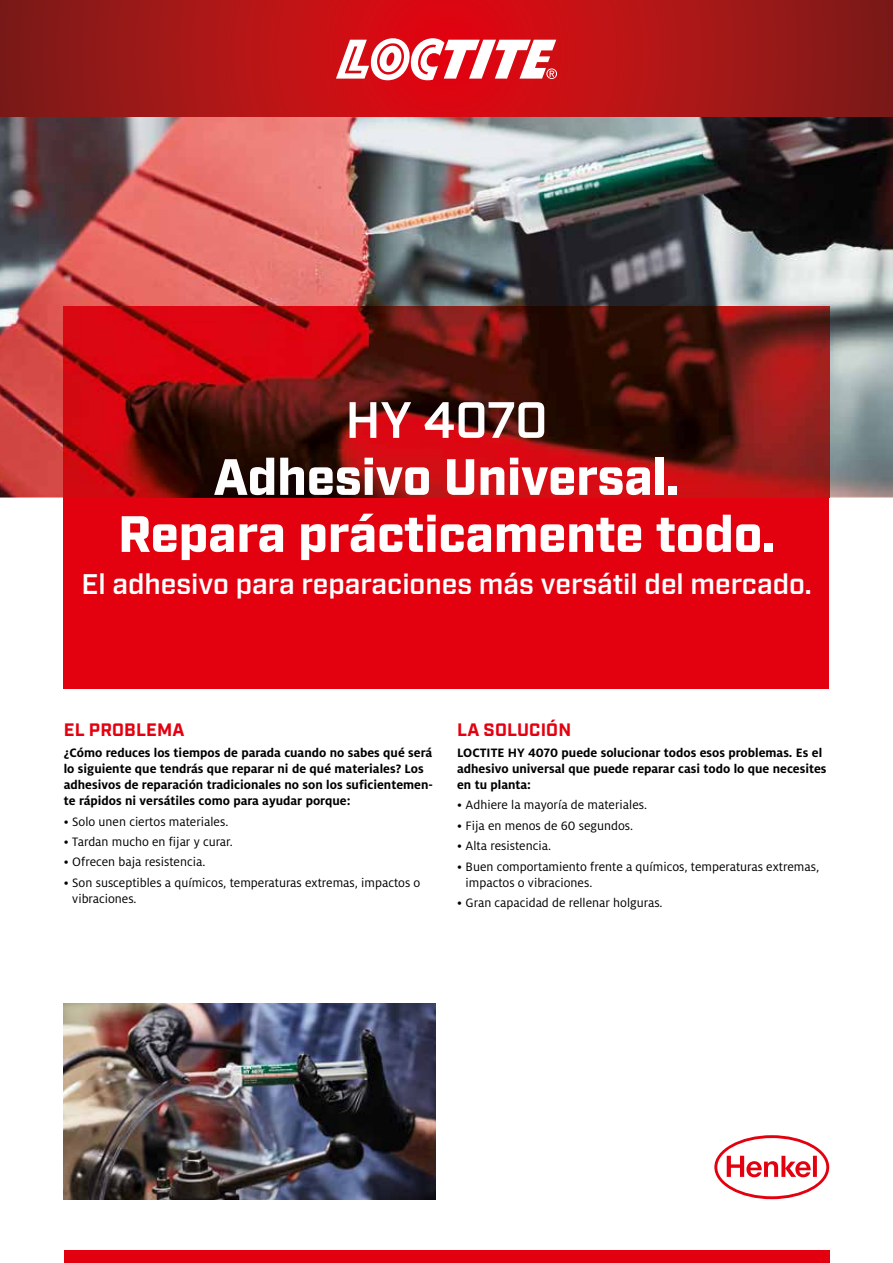
<style>
.page{position:relative;width:893px;height:1263px;background:#fff}
.page>*{position:absolute;margin:0;border:0;box-sizing:border-box;transform-origin:0 0}
.t1{font:900 51px/57px "Industry";color:#fff;text-align:center}
.t2{font:600 51px "Industry";letter-spacing:-.01em;color:#fff}
.t3{font:600 28.35px "Industry";color:#fff}
.t4{font:700 18px "Industry";letter-spacing:.01em;color:#e3000f}
.t5{font:13.5px/16.2px "Henkel Milo";color:#000}
.t6{font:700 13.5px/16.2px "Henkel Milo";color:#000}
</style>
<div class="page">
<img style="left:0;top:117px;width:893px;height:380px">
<svg style="left:0;top:0;width:893px;height:117px;background:#ab1416"></svg>
<svg style="left:336px;top:38px;width:221px;height:42px"></svg>
<div style="left:64px;top:497px;width:765px;height:192px;background:#e3000f"></div>
<img style="left:64px;top:306px;width:765px;height:191px">
<svg style="left:714px;top:1135px;width:115px;height:64px"></svg>
<div style="left:64px;top:1250px;width:765px;height:13px;background:#e3000f"></div>
<img style="left:64px;top:1003px;width:372px;height:196px">
<h1 class="t2" style="left:345px;top:390px;width:204px">HY 4070</h1>
<h1 class="t1" style="left:118px;top:451px;width:658px">Adhesivo Universal.<br>Repara prácticamente todo.</h1>
<h2 class="t3" style="left:81px;top:568px;width:732px">El adhesivo para reparaciones más versátil del mercado.</h2>
<h3 class="t4" style="left:64px;top:719px;width:122px">EL PROBLEMA</h3>
<p class="t6" style="left:64px;top:744px;width:371px">¿Cómo reduces los tiempos de parada cuando no sabes qué será lo siguiente que tendrás que reparar ni de qué materiales? Los adhesivos de reparación tradicionales no son los suficientemen&shy;te rápidos ni versátiles como para ayudar porque:</p>
<p class="t5" style="left:64px;top:813px;width:166px">• Solo unen ciertos materiales.</p>
<p class="t5" style="left:64px;top:834px;width:170px">• Tardan mucho en fijar y curar.</p>
<p class="t5" style="left:64px;top:854px;width:143px">• Ofrecen baja resistencia.</p>
<p class="t5" style="left:72px;top:875px;width:350px;text-indent:-9px">• Son susceptibles a químicos, temperaturas extremas, impactos o vibraciones.</p>
<h3 class="t4" style="left:457px;top:719px;width:116px">LA SOLUCIÓN</h3>
<p class="t6" style="left:457px;top:744px;width:371px">LOCTITE HY 4070 puede solucionar todos esos problemas. Es el adhesivo universal que puede reparar casi todo lo que necesites en tu planta:</p>
<p class="t5" style="left:457px;top:797px;width:191px">• Adhiere la mayoría de materiales.</p>
<p class="t5" style="left:457px;top:817px;width:177px">• Fija en menos de 60 segundos.</p>
<p class="t5" style="left:457px;top:838px;width:96px">• Alta resistencia.</p>
<p class="t5" style="left:466px;top:858px;width:355px;text-indent:-9px">• Buen comportamiento frente a químicos, temperaturas extremas, impactos o vibraciones.</p>
<p class="t5" style="left:457px;top:895px;width:207px">• Gran capacidad de rellenar holguras.</p>
</div>
